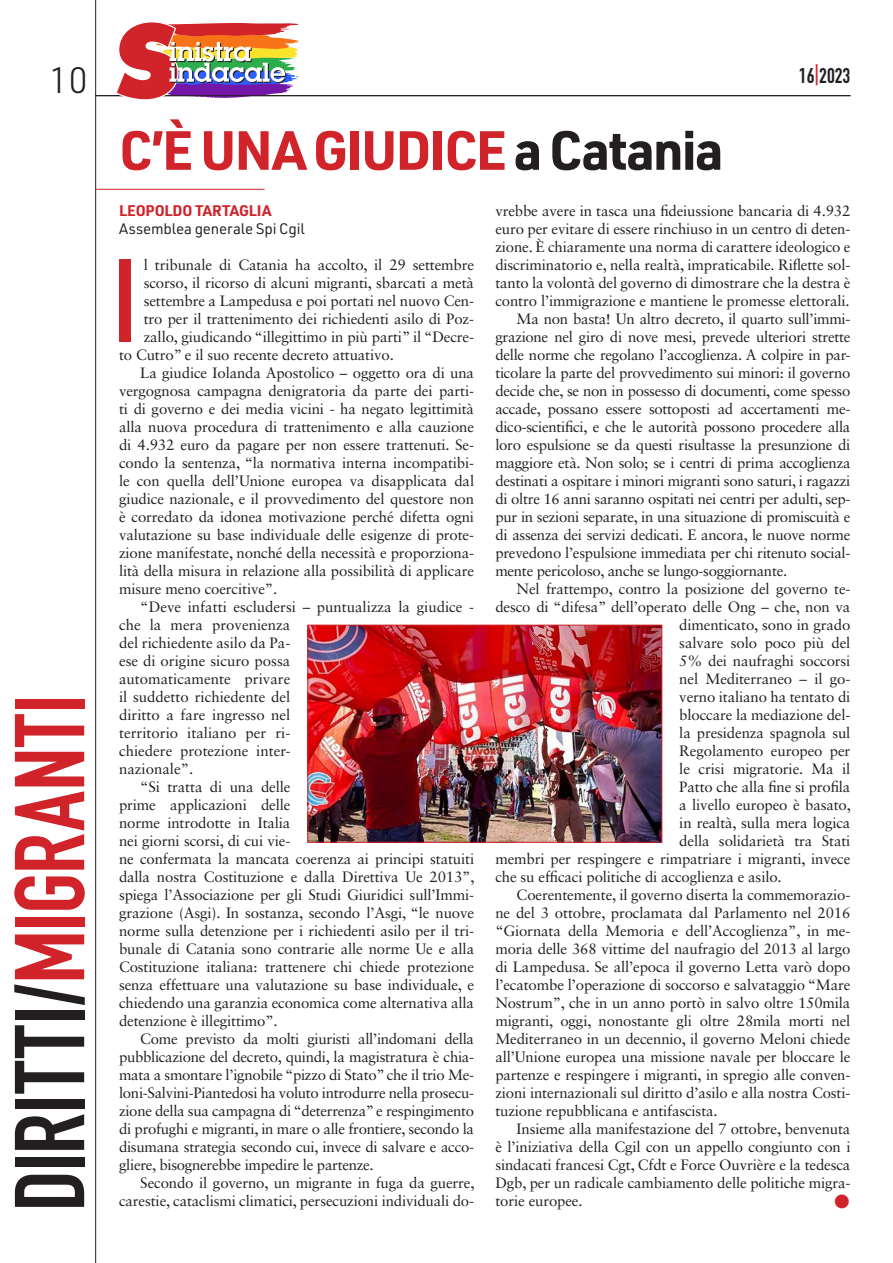
<style>
.page{position:relative;width:893px;height:1263px;background:#fff}
.page>*{position:absolute;margin:0;border:0;box-sizing:border-box;transform-origin:0 0}
.Autore{font:116.1px "DIN Engschrift Std";color:#d1232a}
.t1{font:97.35px "DIN Engschrift Std";color:#231f20}
.t2{font:700 54px "URWDIN";letter-spacing:-.04em;color:#d1232a}
.t3{font:300 36px "URWDIN";color:#231f20}
.t4{font:21px "DIN Engschrift Std";color:#231f20}
.Autore-2{font:15px/18px "Sabon LT Std";letter-spacing:-.01em;color:#231f20;text-align:justify}
.Autore-3{font:15px "URWDIN";letter-spacing:-.01em;color:#231f20}
.Autore-4{font:700 15px "URWDIN";letter-spacing:-.01em;color:#d1232a}
.t5{font:15px "Zapf Dingbats IT Cby BT";color:#d1232a}
.s1{color:#d1232a}
.s2{color:#231f20}
</style>
<div class="page">
<hr style="left:95px;top:95px;width:755px;height:1px;background:#231f20">
<hr style="left:95px;top:0;width:1px;height:1263px;background:#231f20">
<svg style="left:115px;top:22px;width:184px;height:78px"></svg>
<hr style="left:96px;top:189px;width:169px;height:1px;background:#d1232a">
<img style="left:309px;top:627px;width:351px;height:214px">
<div style="left:307px;top:625px;width:355px;height:218px;border:1px solid #d1232a"></div>
<h3 class="t3" style="left:49px;top:57px;width:40px">10</h3>
<p class="t1" style="left:-7px;top:1211px;width:519px;rotate:-90deg">DIRITTI/<span class="s1">MIGRANTI</span></p>
<p class="t2" style="left:119px;top:113px;width:606px">C’È UNA GIUDICE <span class="s2">a Catania</span></p>
<h3 class="t4" style="left:799px;top:63px;width:53px">16<span class="s1">|</span>2023</h3>
<p class="Autore-4" style="left:119px;top:200px;width:154px">LEOPOLDO TARTAGLIA</p>
<p class="Autore-3" style="left:119px;top:219px;width:187px">Assemblea generale Spi Cgil</p>
<p class="Autore" style="left:113px;top:233px;width:25px">I</p>
<p class="Autore-2" style="left:144px;top:256px;width:332px">l tribunale di Catania ha accolto, il 29 settembre</p>
<p class="Autore-2" style="left:144px;top:274px;width:332px">scorso, il ricorso di alcuni migranti, sbarcati a metà</p>
<p class="Autore-2" style="left:144px;top:292px;width:332px">settembre a Lampedusa e poi portati nel nuovo Cen-</p>
<p class="Autore-2" style="left:144px;top:310px;width:332px">tro per il trattenimento dei richiedenti asilo di Poz-</p>
<p class="Autore-2" style="left:144px;top:328px;width:332px">zallo, giudicando “illegittimo in più parti” il “Decre-</p>
<p class="Autore-2" style="left:119px;top:346px;width:276px">to Cutro” e il suo recente decreto attuativo.</p>
<p class="Autore-2" style="left:119px;top:364px;width:357px;text-indent:21px">La giudice Iolanda Apostolico – oggetto ora di una vergognosa campagna denigratoria da parte dei parti&shy;ti di governo e dei media vicini - ha negato legittimità alla nuova procedura di trattenimento e alla cauzione di 4.932 euro da pagare per non essere trattenuti. Se&shy;condo la sentenza, “la normativa interna incompatibi&shy;le con quella dell’Unione europea va disapplicata dal giudice nazionale, e il provvedimento del questore non è corredato da idonea motivazione perché difetta ogni valutazione su base individuale delle esigenze di prote&shy;zione manifestate, nonché della necessità e proporziona&shy;lità della misura in relazione alla possibilità di applicare misure meno coercitive”.</p>
<p class="Autore-2" style="left:119px;top:598px;width:357px;text-align:left;text-indent:21px">“Deve infatti escludersi – puntualizza la giudice - che la mera provenienza<br>del richiedente asilo da Pa-<br>ese di origine sicuro possa<br>automaticamente privare<br>il suddetto richiedente del<br>diritto a fare ingresso nel<br>territorio italiano per ri-<br>chiedere protezione inter-<br>nazionale”.</p>
<p class="Autore-2" style="left:119px;top:778px;width:357px;text-align:left;text-indent:21px">“Si tratta di una delle<br>prime applicazioni delle<br>norme introdotte in Italia<br>nei giorni scorsi, di cui vie-<br>ne confermata la mancata coerenza ai principi statuiti dalla nostra Costituzione e dalla Direttiva Ue 2013”, spiega l’Associazione per gli Studi Giuridici sull’Immi&shy;grazione (Asgi). In sostanza, secondo l’Asgi, “le nuove norme sulla detenzione per i richiedenti asilo per il tri&shy;bunale di Catania sono contrarie alle norme Ue e alla Costituzione italiana: trattenere chi chiede protezione senza effettuare una valutazione su base individuale, e chiedendo una garanzia economica come alternativa alla detenzione è illegittimo”.</p>
<p class="Autore-2" style="left:119px;top:1030px;width:357px;text-indent:21px">Come previsto da molti giuristi all’indomani della pubblicazione del decreto, quindi, la magistratura è chia&shy;mata a smontare l’ignobile “pizzo di Stato” che il trio Me&shy;loni-Salvini-Piantedosi ha voluto introdurre nella prosecu&shy;zione della sua campagna di “deterrenza” e respingimento di profughi e migranti, in mare o alle frontiere, secondo la disumana strategia secondo cui, invece di salvare e acco&shy;gliere, bisognerebbe impedire le partenze.</p>
<p class="Autore-2" style="left:119px;top:1174px;width:357px;text-align:right">Secondo il governo, un migrante in fuga da guerre, carestie, cataclismi climatici, persecuzioni individuali do-</p>
<p class="Autore-2" style="left:495px;top:202px;width:357px">vrebbe avere in tasca una fideiussione bancaria di 4.932 euro per evitare di essere rinchiuso in un centro di deten&shy;zione. È chiaramente una norma di carattere ideologico e discriminatorio e, nella realtà, impraticabile. Riflette sol&shy;tanto la volontà del governo di dimostrare che la destra è contro l’immigrazione e mantiene le promesse elettorali.</p>
<p class="Autore-2" style="left:495px;top:310px;width:357px;text-indent:21px">Ma non basta! Un altro decreto, il quarto sull’immi&shy;grazione nel giro di nove mesi, prevede ulteriori strette delle norme che regolano l’accoglienza. A colpire in par&shy;ticolare la parte del provvedimento sui minori: il governo decide che, se non in possesso di documenti, come spesso accade, possano essere sottoposti ad accertamenti me&shy;dico-scientifici, e che le autorità possono procedere alla loro espulsione se da questi risultasse la presunzione di maggiore età. Non solo; se i centri di prima accoglienza destinati a ospitare i minori migranti sono saturi, i ragazzi di oltre 16 anni saranno ospitati nei centri per adulti, sep&shy;pur in sezioni separate, in una situazione di promiscuità e di assenza dei servizi dedicati. E ancora, le nuove norme prevedono l’espulsione immediata per chi ritenuto social&shy;mente pericoloso, anche se lungo-soggiornante.</p>
<p class="Autore-2" style="left:517px;top:580px;width:335px">Nel frattempo, contro la posizione del governo te-</p>
<p class="Autore-2" style="left:495px;top:598px;width:357px">desco di “difesa” dell’operato delle Ong – che, non va</p>
<p class="Autore-2" style="left:679px;top:616px;width:173px">dimenticato, sono in grado</p>
<p class="Autore-2" style="left:679px;top:634px;width:173px">salvare solo poco più del</p>
<p class="Autore-2" style="left:679px;top:652px;width:173px">5% dei naufraghi soccorsi</p>
<p class="Autore-2" style="left:679px;top:670px;width:173px">nel Mediterraneo – il go-</p>
<p class="Autore-2" style="left:679px;top:688px;width:173px">verno italiano ha tentato di</p>
<p class="Autore-2" style="left:679px;top:706px;width:173px">bloccare la mediazione del-</p>
<p class="Autore-2" style="left:679px;top:724px;width:173px">la presidenza spagnola sul</p>
<p class="Autore-2" style="left:679px;top:742px;width:173px">Regolamento europeo per</p>
<p class="Autore-2" style="left:679px;top:760px;width:173px">le crisi migratorie. Ma il</p>
<p class="Autore-2" style="left:679px;top:778px;width:173px">Patto che alla fine si profila</p>
<p class="Autore-2" style="left:679px;top:796px;width:173px">a livello europeo è basato,</p>
<p class="Autore-2" style="left:679px;top:814px;width:173px">in realtà, sulla mera logica</p>
<p class="Autore-2" style="left:679px;top:832px;width:173px">della solidarietà tra Stati</p>
<p class="Autore-2" style="left:495px;top:850px;width:357px">membri per respingere e rimpatriare i migranti, invece</p>
<p class="Autore-2" style="left:495px;top:868px;width:288px">che su efficaci politiche di accoglienza e asilo.</p>
<p class="Autore-2" style="left:495px;top:886px;width:357px;text-indent:21px">Coerentemente, il governo diserta la commemorazio&shy;ne del 3 ottobre, proclamata dal Parlamento nel 2016 “Giornata della Memoria e dell’Accoglienza”, in me&shy;moria delle 368 vittime del naufragio del 2013 al largo di Lampedusa. Se all’epoca il governo Letta varò dopo l’ecatombe l’operazione di soccorso e salvataggio “Mare Nostrum”, che in un anno portò in salvo oltre 150mila migranti, oggi, nonostante gli oltre 28mila morti nel Mediterraneo in un decennio, il governo Meloni chiede all’Unione europea una missione navale per bloccare le partenze e respingere i migranti, in spregio alle conven&shy;zioni internazionali sul diritto d’asilo e alla nostra Costi&shy;tuzione repubblicana e antifascista.</p>
<p class="Autore-2" style="left:495px;top:1120px;width:357px;text-indent:21px">Insieme alla manifestazione del 7 ottobre, benvenuta è l’iniziativa della Cgil con un appello congiunto con i sindacati francesi Cgt, Cfdt e Force Ouvrière e la tedesca Dgb, per un radicale cambiamento delle politiche migra&shy;torie europee.</p>
<p class="t5" style="left:834px;top:1194px;width:16px">●</p>
</div>
